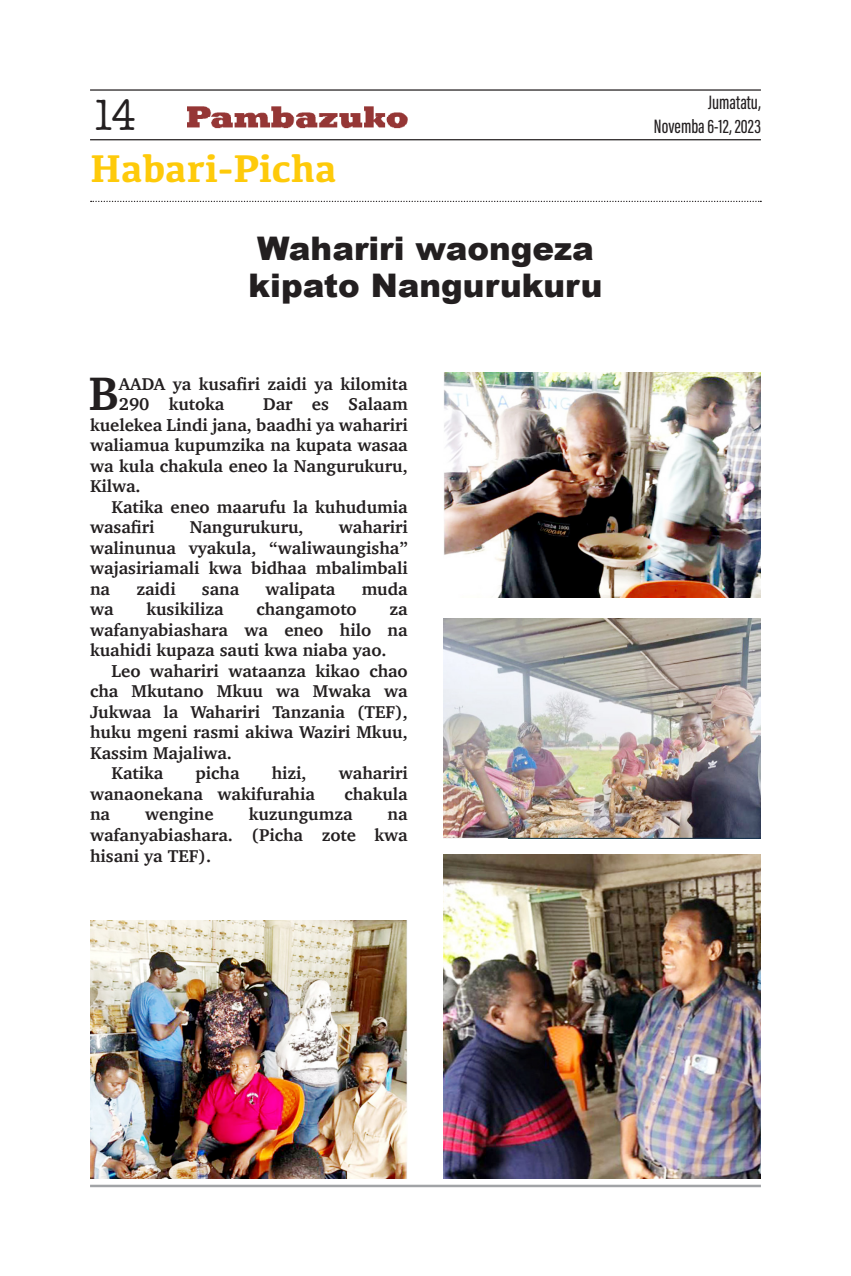
<style>
.page{position:relative;width:851px;height:1276px;background:#fff}
.page>*{position:absolute;margin:0;border:0;box-sizing:border-box;transform-origin:0 0}
.t1{font:700 48px "Charter";color:#231f20}
.t2{font:45px "American Typewriter";color:#231f20;scale:.84 1}
.t3{font:700 40px "Kefa";color:#feca0a}
.t4{font:900 32.5px "Arial";color:#231f20}
.t5{font:20px/24px "Acumin Variable Concept";color:#231f20;text-align:right}
.t6{font:700 17.5px/20.5px "Charter";color:#231f20;text-align:justify}
</style>
<div class="page">
<hr style="left:90px;top:89px;width:670px;height:2px;background:#231f20">
<hr style="left:90px;top:139px;width:670px;height:1px;background:#231f20">
<hr style="left:90px;top:1184px;width:670px;height:3px;background:#a1a3a6">
<svg style="left:91px;top:201px;width:670px;height:1px"></svg>
<img style="left:187px;top:106px;width:220px;height:23px">
<img style="left:444px;top:373px;width:316px;height:224px">
<img style="left:90px;top:920px;width:317px;height:258px">
<img style="left:443px;top:854px;width:317px;height:324px">
<img style="left:443px;top:618px;width:317px;height:220px">
<h2 class="t2" style="left:92px;top:81px;width:54px">14</h2>
<p class="t5" style="left:654px;top:89px;width:108px">Jumatatu,<br>Novemba 6-12, 2023</p>
<p class="t3" style="left:90px;top:142px;width:248px">Habari-Picha</p>
<p class="t4" style="left:257px;top:224px;width:338px">Wahariri waongeza</p>
<p class="t4" style="left:248px;top:262px;width:355px">kipato Nangurukuru</p>
<p class="t1" style="left:89px;top:352px;width:32px">B</p>
<p class="t6" style="left:119px;top:373px;width:290px">AADA ya kusafiri zaidi ya kilomita<br>290 kutoka</p>
<p class="t6" style="left:90px;top:394px;width:319px;text-indent:173px">Dar es Salaam kuelekea Lindi jana, baadhi ya wahariri waliamua kupumzika na kupata wasaa wa kula chakula eneo la Nangurukuru, Kilwa.</p>
<p class="t6" style="left:90px;top:496px;width:319px;text-indent:21px">Katika eneo maarufu la kuhudumia wasafiri</p>
<p class="t6" style="left:90px;top:517px;width:319px;text-indent:249px">wahariri walinunua vyakula, “waliwaungisha” wajasiriamali kwa bidhaa mbalimbali na</p>
<p class="t6" style="left:190px;top:517px;width:115px">Nangurukuru,</p>
<p class="t6" style="left:136px;top:578px;width:41px">zaidi</p>
<p class="t6" style="left:202px;top:578px;width:39px">sana</p>
<p class="t6" style="left:265px;top:578px;width:71px">walipata</p>
<p class="t6" style="left:361px;top:578px;width:48px">muda</p>
<p class="t6" style="left:90px;top:599px;width:25px">wa</p>
<p class="t6" style="left:146px;top:599px;width:79px">kusikiliza</p>
<p class="t6" style="left:256px;top:599px;width:102px">changamoto</p>
<p class="t6" style="left:90px;top:599px;width:319px;text-indent:299px">za wafanyabiashara wa eneo hilo na kuahidi kupaza sauti kwa niaba yao.</p>
<p class="t6" style="left:90px;top:660px;width:319px;text-indent:21px">Leo wahariri wataanza kikao chao cha Mkutano Mkuu wa Mwaka wa Jukwaa la Wahariri Tanzania (TEF), huku mgeni rasmi akiwa Waziri Mkuu, Kassim Majaliwa.</p>
<p class="t6" style="left:111px;top:763px;width:54px">Katika</p>
<p class="t6" style="left:195px;top:763px;width:45px">picha</p>
<p class="t6" style="left:272px;top:763px;width:36px">hizi,</p>
<p class="t6" style="left:339px;top:763px;width:70px">wahariri</p>
<p class="t6" style="left:90px;top:783px;width:226px">wanaonekana wakifurahia</p>
<p class="t6" style="left:344px;top:783px;width:65px">chakula</p>
<p class="t6" style="left:90px;top:804px;width:22px">na</p>
<p class="t6" style="left:145px;top:804px;width:70px">wengine</p>
<p class="t6" style="left:249px;top:804px;width:105px">kuzungumza</p>
<p class="t6" style="left:90px;top:804px;width:319px;text-indent:297px">na wafanyabiashara. (Picha zote kwa hisani ya TEF).</p>
</div>
